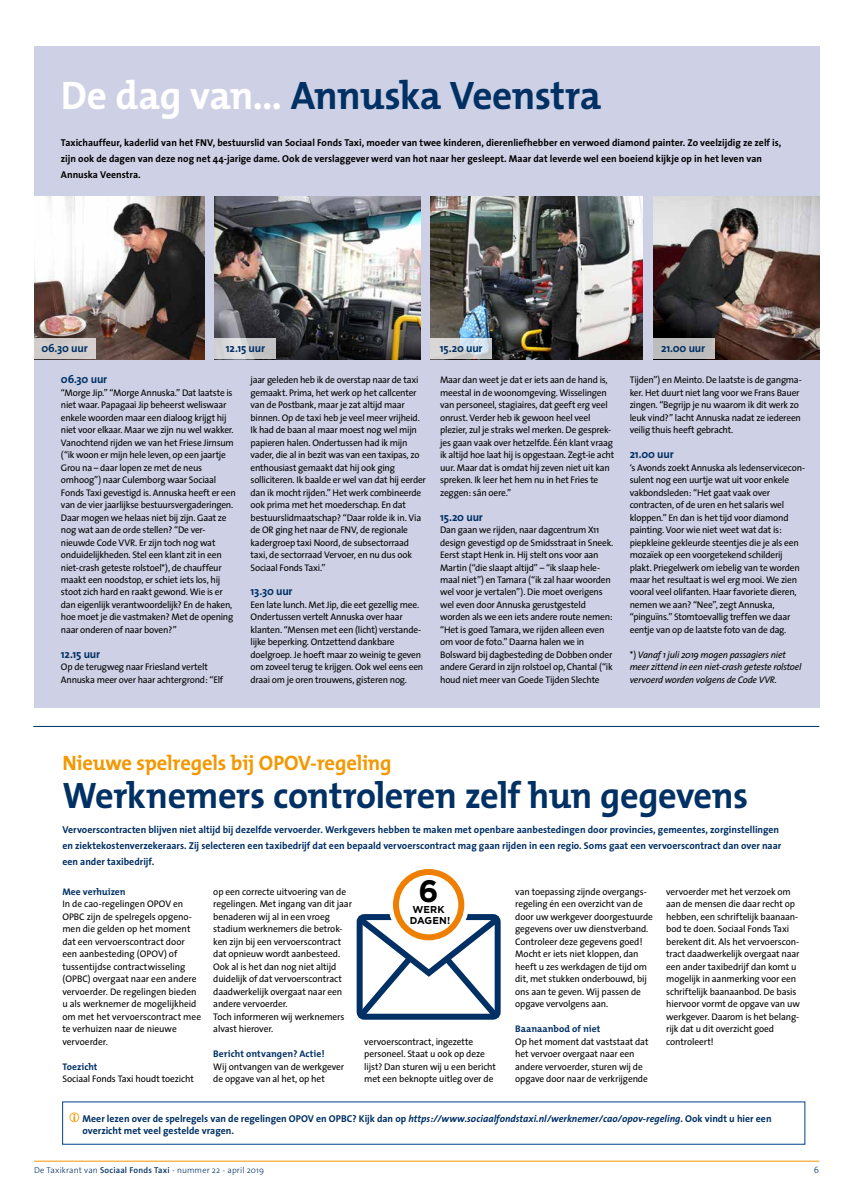
<style>
.page{position:relative;width:842px;height:1191px;background:#fff}
.page>*{position:absolute;margin:0;border:0;box-sizing:border-box;transform-origin:0 0}
.t1{font:700 40px "The Mix";letter-spacing:-.015em;color:#003064}
.t2{font:700 37px "The Mix";letter-spacing:-.015em;color:#003064}
.t3{font:700 31px "Gotham";color:#000}
.t4{font:700 21px "The Mix";letter-spacing:-.01em;color:#f39800}
.t5{font:700 11.5px "The Sans";letter-spacing:-.02em;color:#003064}
.t6{font:700 10px/16px "The Sans";color:#003064}
.t7{font:700 10px/16px "The Sans";color:#000}
.t8{font:700 10px/11px "Gotham";letter-spacing:.02em;color:#000}
.t9{font:9.6px/12.5px "The Sans";letter-spacing:-.02em;color:#000}
.t10{font:italic 9.6px/12.5px "The Sans";letter-spacing:-.02em;color:#000}
.t11{font:700 9.6px "The Mix";letter-spacing:.005em;color:#003064}
.t12{font:300 9px "The Sans";color:#003064}
.t13{font:300 8.5px "The Sans";letter-spacing:.02em;color:#003064}
.s1{color:#fff}
.s2{font-style:normal}
.s3{font-style:italic}
.s4{font-weight:600}
</style>
<div class="page">
<hr style="left:34px;top:1160px;width:785px;height:1px;background:#f39800">
<div style="left:34px;top:46px;width:785px;height:662px;background:#ced1e5"></div>
<img style="left:653px;top:196px;width:166px;height:163px">
<img style="left:34px;top:196px;width:170px;height:163px">
<img style="left:215px;top:196px;width:206px;height:163px">
<svg style="left:215px;top:338px;width:61px;height:21px"></svg>
<div style="left:653px;top:338px;width:61px;height:21px;background:#bcbcbc"></div>
<div style="left:34px;top:338px;width:61px;height:21px;background:#d1cdcc"></div>
<img style="left:430px;top:196px;width:212px;height:163px">
<svg style="left:430px;top:338px;width:62px;height:21px"></svg>
<hr style="left:33px;top:726px;width:786px;height:1px;background:#003064">
<svg style="left:356px;top:914px;width:145px;height:106px"></svg>
<div style="left:388px;top:864px;width:81px;height:81px;border:26px solid #fff;border-radius:50%"></div>
<div style="left:396px;top:872px;width:65px;height:65px;background:#fff;border-radius:50%"></div>
<div style="left:393px;top:869px;width:71px;height:71px;border:6px solid #ee7f00;border-radius:50%"></div>
<h1 class="t1" style="left:61px;top:62px;width:542px"><span class="s1">De dag van…</span> Annuska Veenstra</h1>
<p class="t7" style="left:61px;top:135px;width:722px">Taxichauffeur, kaderlid van het FNV, bestuurslid van Sociaal Fonds Taxi, moeder van twee kinderen, dierenliefhebber en verwoed diamond painter. Zo veelzijdig ze zelf is, zijn ook de dagen van deze nog net 44-jarige dame. Ook de verslaggever werd van hot naar her gesleept. Maar dat leverde wel een boeiend kijkje op in het leven van<br>Annuska Veenstra.</p>
<p class="t5" style="left:41px;top:338px;width:48px">06.30 uur</p>
<p class="t5" style="left:226px;top:338px;width:41px">12.15 uur</p>
<p class="t5" style="left:440px;top:338px;width:44px">15.20 uur</p>
<p class="t5" style="left:661px;top:338px;width:46px">21.00 uur</p>
<p class="t5" style="left:61px;top:370px;width:48px">06.30 uur</p>
<p class="t9" style="left:61px;top:386px;width:176px">“Morge Jip.” “Morge Annuska.” Dat laatste is niet waar. Papagaai Jip beheerst weliswaar enkele woorden maar een dialoog krijgt hij niet voor elkaar. Maar we zijn nu wel wakker.<br>Vanochtend rijden we van het Friese Jirnsum (“ik woon er mijn hele leven, op een jaartje Grou na – daar lopen ze met de neus omhoog”) naar Culemborg waar Sociaal Fonds Taxi gevestigd is. Annuska heeft er een van de vier jaarlijkse bestuursvergaderingen.<br>Daar mogen we helaas niet bij zijn. Gaat ze nog wat aan de orde stellen? “De ver&shy;nieuwde Code VVR. Er zijn toch nog wat onduidelijkheden. Stel een klant zit in een niet-crash geteste rolstoel*), de chauffeur maakt een noodstop, er schiet iets los, hij stoot zich hard en raakt gewond. Wie is er dan eigenlijk verantwoordelijk? En de haken, hoe moet je die vastmaken? Met de opening naar onderen of naar boven?”</p>
<p class="t5" style="left:61px;top:644px;width:41px">12.15 uur</p>
<p class="t9" style="left:61px;top:660px;width:164px">Op de terugweg naar Friesland vertelt<br>Annuska meer over haar achtergrond: “Elf</p>
<p class="t9" style="left:251px;top:373px;width:177px">jaar geleden heb ik de overstap naar de taxi gemaakt. Prima, het werk op het callcenter van de Postbank, maar je zat altijd maar binnen. Op de taxi heb je veel meer vrijheid.<br>Ik had de baan al maar moest nog wel mijn papieren halen. Ondertussen had ik mijn vader, die al in bezit was van een taxipas, zo enthousiast gemaakt dat hij ook ging solliciteren. Ik baalde er wel van dat hij eerder dan ik mocht rijden.” Het werk combineerde ook prima met het moederschap. En dat bestuurslidmaatschap? “Daar rolde ik in. Via de OR ging het naar de FNV, de regionale kadergroep taxi Noord, de subsectorraad taxi, de sectorraad Vervoer, en nu dus ook Sociaal Fonds Taxi.”</p>
<p class="t5" style="left:251px;top:582px;width:44px">13.30 uur</p>
<p class="t9" style="left:251px;top:598px;width:174px">Een late lunch. Met Jip, die eet gezellig mee.<br>Ondertussen vertelt Annuska over haar klanten. “Mensen met een (licht) verstande&shy;lijke beperking. Ontzettend dankbare doelgroep. Je hoeft maar zo weinig te geven om zoveel terug te krijgen. Ook wel eens een draai om je oren trouwens, gisteren nog.</p>
<p class="t9" style="left:440px;top:373px;width:176px">Maar dan weet je dat er iets aan de hand is, meestal in de woonomgeving. Wisselingen van personeel, stagiaires, dat geeft erg veel onrust. Verder heb ik gewoon heel veel plezier, zul je straks wel merken. De gesprek&shy;jes gaan vaak over hetzelfde. Één klant vraag ik altijd hoe laat hij is opgestaan. Zegt-ie acht uur. Maar dat is omdat hij zeven niet uit kan spreken. Ik leer het hem nu in het Fries te zeggen: sân oere.”</p>
<p class="t5" style="left:440px;top:507px;width:44px">15.20 uur</p>
<p class="t9" style="left:440px;top:523px;width:175px">Dan gaan we rijden, naar dagcentrum X11 design gevestigd op de Smidsstraat in Sneek.<br>Eerst stapt Henk in. Hij stelt ons voor aan Martin (“die slaapt altijd” – “ik slaap hele&shy;maal niet”) en Tamara (“ik zal haar woorden wel voor je vertalen”). Die moet overigens wel even door Annuska gerustgesteld worden als we een iets andere route nemen: “Het is goed Tamara, we rijden alleen even om voor de foto.” Daarna halen we in Bolsward bij dagbesteding de Dobben onder andere Gerard in zijn rolstoel op, Chantal (“ik houd niet meer van Goede Tijden Slechte</p>
<p class="t9" style="left:630px;top:373px;width:174px">Tijden”) en Meinto. De laatste is de gangma&shy;ker. Het duurt niet lang voor we Frans Bauer zingen. “Begrijp je nu waarom ik dit werk zo leuk vind?” lacht Annuska nadat ze iedereen veilig thuis heeft gebracht.</p>
<p class="t5" style="left:630px;top:445px;width:46px">21.00 uur</p>
<p class="t9" style="left:630px;top:461px;width:177px">‘s Avonds zoekt Annuska als ledenservicecon&shy;sulent nog een uurtje wat uit voor enkele vakbondsleden: “Het gaat vaak over contracten, of de uren en het salaris wel kloppen.” En dan is het tijd voor diamond painting. Voor wie niet weet wat dat is: piepkleine gekleurde steentjes die je als een mozaïek op een voorgetekend schilderij plakt. Priegelwerk om iebelig van te worden maar het resultaat is wel erg mooi. We zien vooral veel olifanten. Haar favoriete dieren, nemen we aan? “Nee”, zegt Annuska, “pinguïns.” Stomtoevallig treffen we daar eentje van op de laatste foto van de dag.</p>
<p class="t10" style="left:630px;top:648px;width:173px"><span class="s2">*)</span> Vanaf 1 juli 2019 mogen passagiers niet meer zittend in een niet-crash geteste rolstoel vervoerd worden volgens de Code VVR.</p>
<h3 class="t4" style="left:62px;top:745px;width:331px">Nieuwe spelregels bij OPOV-regeling</h3>
<h2 class="t2" style="left:62px;top:764px;width:687px">Werknemers controleren zelf hun gegevens</h2>
<p class="t6" style="left:62px;top:821px;width:720px">Vervoerscontracten blijven niet altijd bij dezelfde vervoerder. Werkgevers hebben te maken met openbare aanbestedingen door provincies, gemeentes, zorginstellingen en ziektekostenverzekeraars. Zij selecteren een taxibedrijf dat een bepaald vervoerscontract mag gaan rijden in een regio. Soms gaat een vervoerscontract dan over naar een ander taxibedrijf.</p>
<p class="t11" style="left:62px;top:883px;width:65px">Mee verhuizen</p>
<p class="t9" style="left:62px;top:897px;width:140px">In de cao-regelingen OPOV en<br>OPBC zijn de spelregels opgeno&shy;men die gelden op het moment dat een vervoerscontract door een aanbesteding (OPOV) of tussentijdse contractwisseling (OPBC) overgaat naar een andere vervoerder. De regelingen bieden u als werknemer de mogelijkheid om met het vervoerscontract mee te verhuizen naar de nieuwe vervoerder.</p>
<p class="t11" style="left:62px;top:1058px;width:37px">Toezicht</p>
<p class="t9" style="left:62px;top:1072px;width:133px">Sociaal Fonds Taxi houdt toezicht</p>
<h3 class="t3" style="left:418px;top:872px;width:22px">6</h3>
<p class="t8" style="left:410px;top:903px;width:42px">WERK<br>DAGEN!</p>
<p class="t9" style="left:515px;top:885px;width:139px">van toepassing zijnde overgangs&shy;regeling én een overzicht van de door uw werkgever doorgestuurde gegevens over uw dienstverband.<br>Controleer deze gegevens goed!<br>Mocht er iets niet kloppen, dan heeft u zes werkdagen de tijd om dit, met stukken onderbouwd, bij ons aan te geven. Wij passen de opgave vervolgens aan.</p>
<p class="t11" style="left:515px;top:1021px;width:87px">Baanaanbod of niet</p>
<p class="t9" style="left:515px;top:1035px;width:135px">Op het moment dat vaststaat dat het vervoer overgaat naar een andere vervoerder, sturen wij de opgave door naar de verkrijgende</p>
<p class="t9" style="left:666px;top:885px;width:135px">vervoerder met het verzoek om aan de mensen die daar recht op hebben, een schriftelijk baanaan&shy;bod te doen. Sociaal Fonds Taxi berekent dit. Als het vervoerscon&shy;tract daadwerkelijk overgaat naar een ander taxibedrijf dan komt u mogelijk in aanmerking voor een schriftelijk baanaanbod. De basis hiervoor vormt de opgave van uw werkgever. Daarom is het belang&shy;rijk dat u dit overzicht goed controleert!</p>
<p class="t9" style="left:213px;top:885px;width:140px">op een correcte uitvoering van de regelingen. Met ingang van dit jaar benaderen wij al in een vroeg stadium werknemers die betrok&shy;ken zijn bij een vervoerscontract dat opnieuw wordt aanbesteed.<br>Ook al is het dan nog niet altijd duidelijk of dat vervoerscontract daadwerkelijk overgaat naar een andere vervoerder.<br>Toch informeren wij werknemers alvast hierover.</p>
<p class="t11" style="left:213px;top:1045px;width:113px">Bericht ontvangen? Actie!</p>
<p class="t9" style="left:213px;top:1059px;width:132px">Wij ontvangen van de werkgever de opgave van al het, op het</p>
<p class="t9" style="left:364px;top:1034px;width:133px">vervoerscontract, ingezette personeel. Staat u ook op deze lijst? Dan sturen wij u een bericht met een beknopte uitleg over de</p>
<p class="t6" style="left:82px;top:1112px;width:691px;line-height:12px">Meer lezen over de spelregels van de regelingen OPOV en OPBC? Kijk dan op <span class="s3">https://www.sociaalfondstaxi.nl/werknemer/cao/opov-regeling</span>. Ook vindt u hier een overzicht met veel gestelde vragen.</p>
<p class="t13" style="left:34px;top:1163px;width:232px">De Taxikrant van <span class="s4">Sociaal Fonds Taxi</span> - nummer 22 - april 2019</p>
<p class="t12" style="left:814px;top:1162px;width:7px">6</p>
</div>
